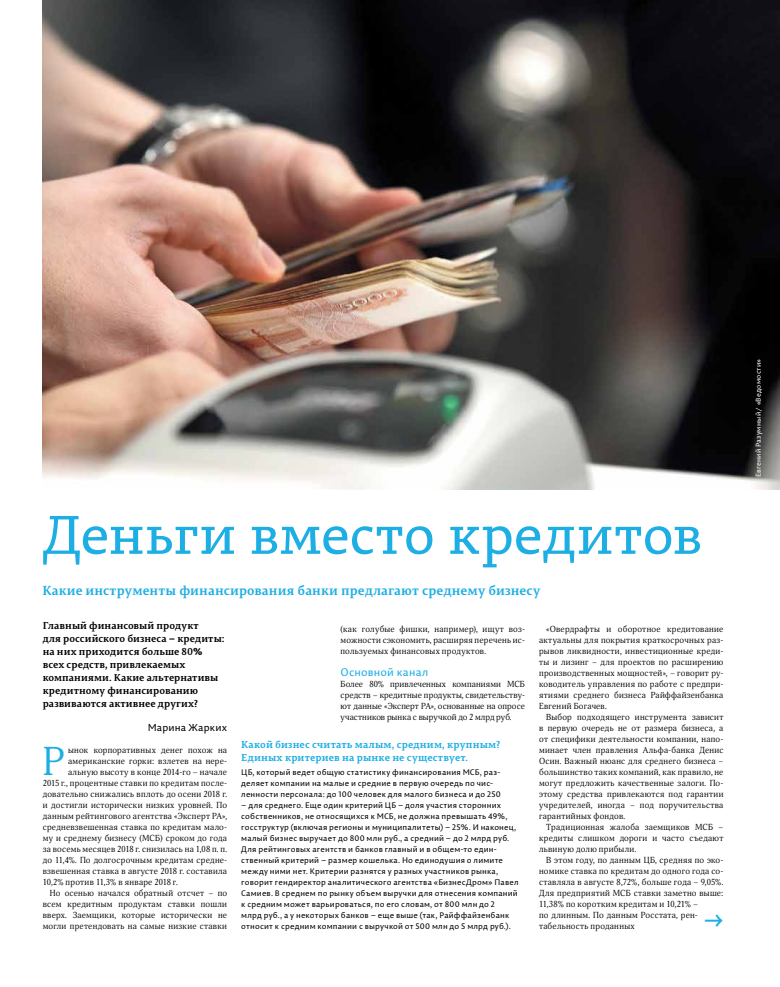
<style>
.page{position:relative;width:780px;height:987px;background:#fff}
.page>*{position:absolute;margin:0;border:0;box-sizing:border-box;transform-origin:0 0}
.t1{font:54px "Permian Slab Serif Typeface";letter-spacing:-.005em;color:#1daee4}
.t2{font:39.1px "Orbi";color:#1daee4}
.t3{font:700 26px "Permian Serif Typeface";color:#1daee4}
.t4{font:700 13px "Permian Serif Typeface";letter-spacing:.01em;color:#1daee4}
.t5{font:11px "Permian Sans Typeface";letter-spacing:.015em;color:#1daee4}
.t6{font:700 10px/13px "Permian Serif Typeface";letter-spacing:.01em;color:#000}
.t7{font:700 10px/13px "Permian Slab Serif Typeface";letter-spacing:.015em;color:#1daee4}
.t8{font:10px "Permian Sans Typeface";letter-spacing:.01em;color:#000}
.t9{font:8.5px/11px "Orbi";letter-spacing:.025em;color:#000;text-align:justify}
.t10{font:8px/11px "Permian Sans Typeface";letter-spacing:.02em;color:#000}
.t11{font:7px "Permian Sans Typeface";letter-spacing:.025em;color:#fff}
</style>
<div class="page">
<img style="left:42px;top:0;width:738px;height:489px">
<h1 class="t1" style="left:43px;top:492px;width:660px">Деньги вместо кредитов</h1>
<h3 class="t4" style="left:43px;top:579px;width:499px">Какие инструменты финансирования банки предлагают среднему бизнесу</h3>
<p class="t9" style="left:340px;top:623px;width:186px">(как голубые фишки, например), ищут воз&shy;можности сэкономить, расширяя перечень ис&shy;пользуемых финансовых продуктов.</p>
<p class="t5" style="left:340px;top:664px;width:89px">Основной канал</p>
<p class="t9" style="left:340px;top:678px;width:186px">Более 80% привлеченных компаниями МСБ средств – кредитные продукты, свидетельству&shy;ют данные «Эксперт РА», основанные на опросе участников рынка с выручкой до 2 млрд руб.</p>
<p class="t6" style="left:43px;top:618px;width:183px">Главный финансовый продукт<br>для российского бизнеса – кредиты: на них приходится больше 80% всех средств, привлекаемых компаниями. Какие альтернативы кредитному финансированию развиваются активнее других?</p>
<p class="t8" style="left:148px;top:720px;width:81px">Марина Жарких</p>
<h2 class="t2" style="left:43px;top:735px;width:24px">Р</h2>
<p class="t9" style="left:68px;top:744px;width:160px">ынок корпоративных денег похож на</p>
<p class="t9" style="left:539px;top:623px;width:186px;text-indent:7px">«Овердрафты и оборотное кредитование актуальны для покрытия краткосрочных раз&shy;рывов ликвидности, инвестиционные креди&shy;ты и лизинг – для проектов по расширению производственных мощностей», – говорит ру&shy;ководитель управления по работе с предпри&shy;ятиями среднего бизнеса Райффайзенбанка Евгений Богачев.</p>
<p class="t9" style="left:539px;top:711px;width:186px;text-indent:7px">Выбор подходящего инструмента зависит в первую очередь не от размера бизнеса, а от специфики деятельности компании, напо&shy;минает член правления Альфа-банка Денис Осин. Важный нюанс для среднего бизнеса – большинство таких компаний, как правило, не могут предложить качественные залоги. По&shy;этому средства привлекаются под гарантии учредителей, иногда – под поручительства гарантийных фондов.</p>
<p class="t9" style="left:539px;top:821px;width:186px;text-indent:7px">Традиционная жалоба заемщиков МСБ – кредиты слишком дороги и часто съедают львиную долю прибыли.</p>
<p class="t9" style="left:539px;top:854px;width:186px;text-align:left;text-indent:7px">В этом году, по данным ЦБ, средняя по эко&shy;номике ставка по кредитам до одного года со&shy;ставляла в августе 8,72%, больше года – 9,05%.<br>Для предприятий МСБ ставки заметно выше:<br>11,38% по коротким кредитам и 10,21% –<br>по длинным. По данным Росстата, рен&shy;табельность проданных</p>
<p class="t7" style="left:241px;top:737px;width:260px">Какой бизнес считать малым, средним, крупным?<br>Единых критериев на рынке не существует.</p>
<p class="t10" style="left:241px;top:766px;width:261px">ЦБ, который ведет общую статистику финансирования МСБ, раз&shy;деляет компании на малые и средние в первую очередь по чис&shy;ленности персонала: до 100 человек для малого бизнеса и до 250</p>
<p class="t10" style="left:241px;top:799px;width:279px">– для среднего. Еще один критерий ЦБ – доля участия сторонних собственников, не относящихся к МСБ, не должна превышать 49%, госструктур (включая регионы и муниципалитеты) – 25%. И наконец, малый бизнес выручает до 800 млн руб., а средний – до 2 млрд руб.<br>Для рейтинговых агентств и банков главный и в общем-то един&shy;ственный критерий – размер кошелька. Но единодушия о лимите между ними нет. Критерии разнятся у разных участников рынка, говорит гендиректор аналитического агентства «БизнесДром» Павел Самиев. В среднем по рынку объем выручки для отнесения компаний к средним может варьироваться, по его словам, от 800 млн до 2<br>млрд руб., а у некоторых банков – еще выше (так, Райффайзенбанк относит к средним компании с выручкой от 500 млн до 5 млрд руб.).</p>
<p class="t9" style="left:68px;top:755px;width:160px">американские горки: взлетев на нере-</p>
<p class="t9" style="left:68px;top:766px;width:160px">альную высоту в конце 2014-го – начале</p>
<p class="t9" style="left:43px;top:777px;width:186px">2015 г., процентные ставки по кредитам после-</p>
<p class="t9" style="left:43px;top:788px;width:186px">довательно снижались вплоть до осени 2018 г.</p>
<p class="t9" style="left:43px;top:799px;width:186px">и достигли исторически низких уровней. По</p>
<p class="t9" style="left:43px;top:810px;width:186px">данным рейтингового агентства «Эксперт РА»,</p>
<p class="t9" style="left:43px;top:821px;width:186px">cредневзвешенная ставка по кредитам мало-</p>
<p class="t9" style="left:43px;top:832px;width:186px">му и среднему бизнесу (МСБ) сроком до года</p>
<p class="t9" style="left:43px;top:843px;width:186px">за восемь месяцев 2018 г. снизилась на 1,08 п. п.</p>
<p class="t9" style="left:43px;top:854px;width:186px">до 11,4%. По долгосрочным кредитам средне-</p>
<p class="t9" style="left:43px;top:865px;width:186px">взвешенная ставка в августе 2018 г. составила</p>
<p class="t9" style="left:43px;top:876px;width:136px">10,2% против 11,3% в январе 2018 г.</p>
<p class="t9" style="left:50px;top:887px;width:179px">Но осенью начался обратный отсчет – по</p>
<p class="t9" style="left:43px;top:898px;width:186px">всем кредитным продуктам ставки пошли</p>
<p class="t9" style="left:43px;top:909px;width:186px">вверх. Заемщики, которые исторически не</p>
<p class="t9" style="left:43px;top:920px;width:186px">могли претендовать на самые низкие ставки</p>
<h3 class="t3" style="left:703px;top:895px;width:22px">→</h3>
<p class="t11" style="left:752px;top:477px;width:120px;rotate:-90deg">Евгений Разумный / «Ведомости»</p>
</div>
